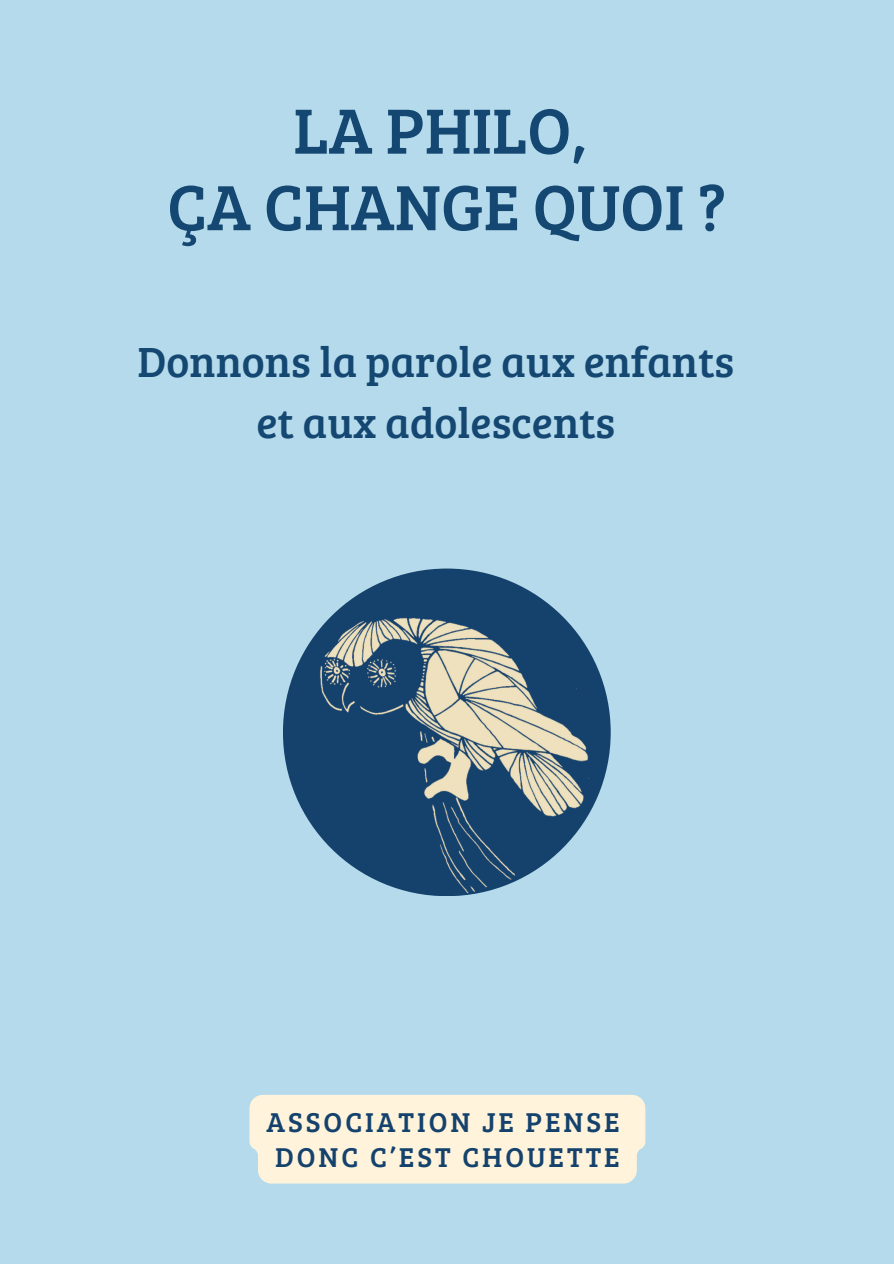
<style>
.page{position:relative;width:894px;height:1264px;background:#fff}
.page>*{position:absolute;margin:0;border:0;box-sizing:border-box;transform-origin:0 0}
.t1{font:66px/76.5px "Bree Serif";color:#144771;text-align:center}
.t2{font:43.5px/60.8px "Bree Serif";color:#144771;text-align:center}
.t3{font:28.2px "Bree Serif";letter-spacing:.105em;color:#15426d}
</style>
<div class="page">
<div style="left:0;top:0;width:893px;height:1263px;background:#b4daeb"></div>
<div style="left:249px;top:1095px;width:396px;height:88px;background:#fff4db"></div>
<img style="left:284px;top:570px;width:326px;height:325px">
<h1 class="t1" style="left:167px;top:89px;width:560px">LA PHILO,<br>ÇA CHANGE QUOI ?</h1>
<p class="t2" style="left:137px;top:329px;width:598px">Donnons la parole aux enfants et aux adolescents</p>
<h2 class="t3" style="left:266px;top:1101px;width:354px">ASSOCIATION JE PENSE</h2>
<p class="t3" style="left:275px;top:1136px;width:346px">DONC C’EST CHOUETTE</p>
</div>
